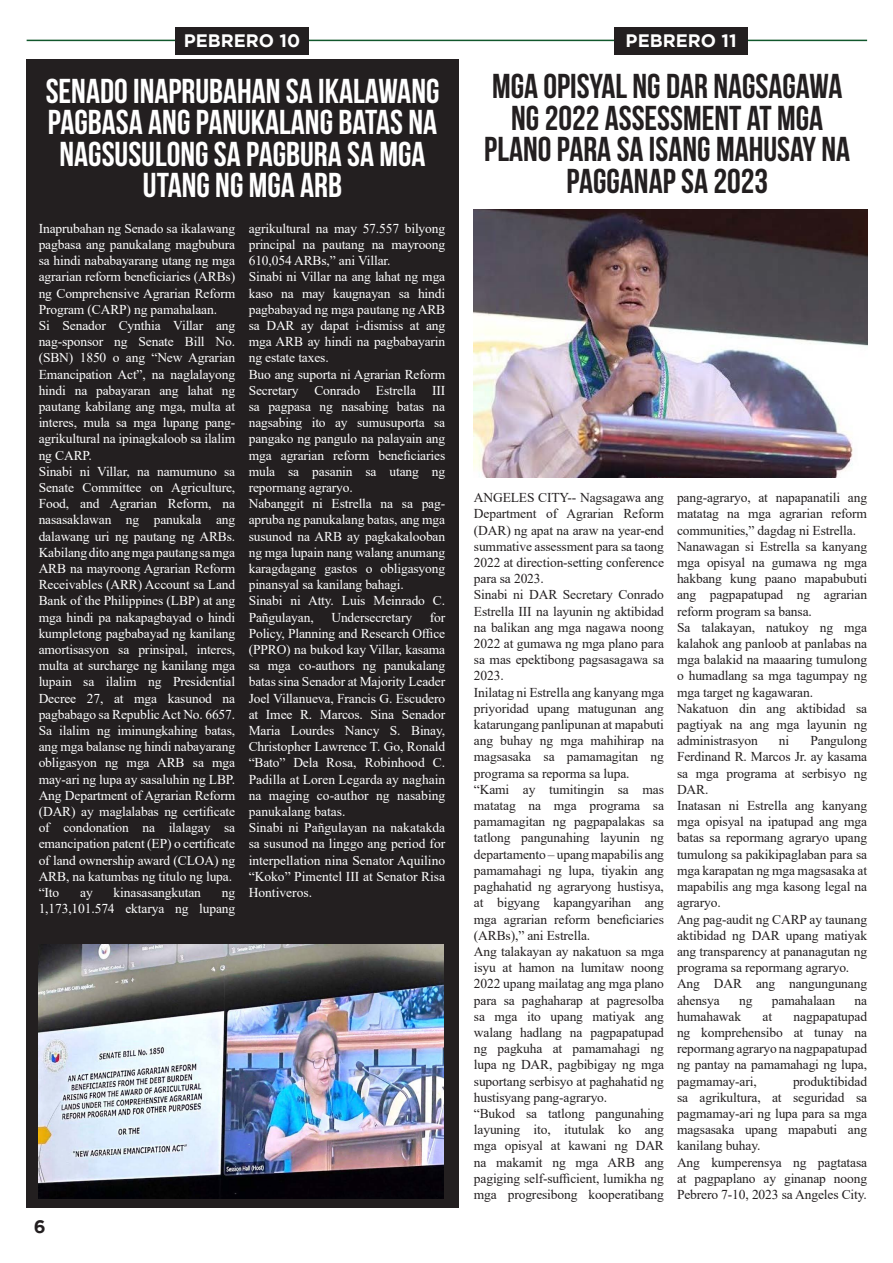
<style>
.page{position:relative;width:893px;height:1263px;background:#fff}
.page>*{position:absolute;margin:0;border:0;box-sizing:border-box;transform-origin:0 0}
.t1{font:700 34.5px/31.5px "Bebas Neue";color:#fff;text-align:center}
.t2{font:700 34.5px/31.5px "Bebas Neue";color:#231f20;text-align:center}
.t3{font:700 18px "Gotham";color:#fff}
.t4{font:700 18px "Gotham";color:#231f20}
.t5{font:13.5px/16.2px "Times New Roman";letter-spacing:-.01em;color:#fff;text-align:justify}
.t6{font:13.5px/16.2px "Times New Roman";letter-spacing:-.01em;color:#231f20;text-align:justify}
</style>
<div class="page">
<div style="left:26px;top:60px;width:433px;height:1148px;background:#231f20"></div>
<hr style="left:27px;top:40px;width:840px;height:1px;background:#11572c">
<div style="left:176px;top:27px;width:133px;height:27px;background:#231f20"></div>
<div style="left:614px;top:27px;width:133px;height:27px;background:#231f20"></div>
<img style="left:38px;top:945px;width:406px;height:253px">
<img style="left:474px;top:209px;width:393px;height:268px">
<p class="t3" style="left:184px;top:30px;width:118px">PEBRERO 10</p>
<p class="t3" style="left:626px;top:30px;width:113px">PEBRERO 11</p>
<p class="t1" style="left:46px;top:75px;width:395px">SENADO INAPRUBAHAN SA IKALAWANG<br>PAGBASA ANG PANUKALANG BATAS NA<br>NAGSUSULONG SA PAGBURA SA MGA<br>UTANG NG MGA ARB</p>
<p class="t2" style="left:484px;top:70px;width:367px">MGA OPISYAL NG DAR NAGSAGAWA<br>NG 2022 ASSESSMENT AT MGA<br>PLANO PARA SA ISANG MAHUSAY NA<br>PAGGANAP SA 2023</p>
<p class="t5" style="left:39px;top:220px;width:198px">Inaprubahan ng Senado sa ikalawang pagbasa ang panukalang magbubura sa hindi nababayarang utang ng mga agrarian reform beneficiaries (ARBs) ng Comprehensive Agrarian Reform Program (CARP) ng pamahalaan.</p>
<p class="t5" style="left:39px;top:317px;width:198px">Si Senador Cynthia Villar ang nag-sponsor ng Senate Bill No. (SBN) 1850 o ang “New Agrarian Emancipation Act”, na naglalayong hindi na pabayaran ang lahat ng pautang kabilang ang mga, multa at interes, mula sa mga lupang pang&shy;agrikultural na ipinagkaloob sa ilalim ng CARP.</p>
<p class="t5" style="left:39px;top:463px;width:198px">Sinabi ni Villar, na namumuno sa Senate Committee on Agriculture, Food, and Agrarian Reform, na nasasaklawan ng panukala ang dalawang uri ng pautang ng ARBs.<br>Kabilang dito ang mga pautang sa mga ARB na mayroong Agrarian Reform Receivables (ARR) Account sa Land Bank of the Philippines (LBP) at ang mga hindi pa nakapagbayad o hindi kumpletong pagbabayad ng kanilang amortisasyon sa prinsipal, interes, multa at surcharge ng kanilang mga lupain sa ilalim ng Presidential Decree 27, at mga kasunod na pagbabago sa Republic Act No. 6657.</p>
<p class="t5" style="left:39px;top:722px;width:198px">Sa ilalim ng iminungkahing batas, ang mga balanse ng hindi nabayarang obligasyon ng mga ARB sa mga may-ari ng lupa ay sasaluhin ng LBP.</p>
<p class="t5" style="left:39px;top:787px;width:198px">Ang Department of Agrarian Reform (DAR) ay maglalabas ng certificate of condonation na ilalagay sa emancipation patent (EP) o certificate of land ownership award (CLOA) ng ARB, na katumbas ng titulo ng lupa.</p>
<p class="t5" style="left:39px;top:884px;width:22px">“Ito</p>
<p class="t5" style="left:80px;top:884px;width:14px">ay</p>
<p class="t5" style="left:114px;top:884px;width:89px">kinasasangkutan</p>
<p class="t5" style="left:249px;top:220px;width:198px">agrikultural na may 57.557 bilyong principal na pautang na mayroong 610,054 ARBs,” ani Villar.</p>
<p class="t5" style="left:249px;top:268px;width:198px">Sinabi ni Villar na ang lahat ng mga kaso na may kaugnayan sa hindi pagbabayad ng mga pautang ng ARB sa DAR ay dapat i-dismiss at ang mga ARB ay hindi na pagbabayarin ng estate taxes.</p>
<p class="t5" style="left:249px;top:366px;width:198px">Buo ang suporta ni Agrarian Reform Secretary Conrado Estrella III sa pagpasa ng nasabing batas na nagsabing ito ay sumusuporta sa pangako ng pangulo na palayain ang mga agrarian reform beneficiaries mula sa pasanin sa utang ng repormang agraryo.</p>
<p class="t5" style="left:249px;top:495px;width:198px">Nabanggit ni Estrella na sa pag&shy;apruba ng panukalang batas, ang mga susunod na ARB ay pagkakalooban ng mga lupain nang walang anumang karagdagang gastos o obligasyong pinansyal sa kanilang bahagi.</p>
<p class="t5" style="left:249px;top:592px;width:198px">Sinabi ni Atty. Luis Meinrado C.<br>Pañgulayan,</p>
<p class="t6" style="left:677px;top:489px;width:192px">pang-agraryo, at napapanatili ang matatag na mga agrarian reform communities,” dagdag ni Estrella.</p>
<p class="t6" style="left:677px;top:538px;width:192px">Nanawagan si Estrella sa kanyang mga opisyal na gumawa ng mga hakbang kung paano mapabubuti ang pagpapatupad ng agrarian reform program sa bansa.</p>
<p class="t6" style="left:677px;top:619px;width:192px">Sa talakayan, natukoy ng mga kalahok ang panloob at panlabas na mga balakid na maaaring tumulong o humadlang sa mga tagumpay ng mga target ng kagawaran.</p>
<p class="t6" style="left:677px;top:700px;width:192px">Nakatuon din ang aktibidad sa pagtiyak na ang mga layunin ng administrasyon</p>
<p class="t6" style="left:474px;top:489px;width:192px">ANGELES CITY-- Nagsagawa ang Department of Agrarian Reform (DAR) ng apat na araw na year-end summative assessment para sa taong 2022 at direction-setting conference para sa 2023.</p>
<p class="t6" style="left:474px;top:586px;width:192px">Sinabi ni DAR Secretary Conrado Estrella III na layunin ng aktibidad na balikan ang mga nagawa noong 2022 at gumawa ng mga plano para sa mas epektibong pagsasagawa sa 2023.</p>
<p class="t6" style="left:474px;top:684px;width:192px">Inilatag ni Estrella ang kanyang mga priyoridad upang matugunan ang katarungang panlipunan at mapabuti ang buhay ng mga mahihirap na magsasaka sa pamamagitan ng programa sa reporma sa lupa.</p>
<p class="t6" style="left:474px;top:781px;width:192px">“Kami ay tumitingin sa mas matatag na mga programa sa pamamagitan ng pagpapalakas sa tatlong pangunahing layunin ng departamento – upang mapabilis ang pamamahagi ng lupa, tiyakin ang paghahatid ng agraryong hustisya, at bigyang kapangyarihan ang mga agrarian reform beneficiaries (ARBs),” ani Estrella.</p>
<p class="t6" style="left:474px;top:943px;width:192px">Ang talakayan ay nakatuon sa mga isyu at hamon na lumitaw noong 2022 upang mailatag ang mga plano para sa paghaharap at pagresolba sa mga ito upang matiyak ang walang hadlang na pagpapatupad ng pagkuha at pamamahagi ng lupa ng DAR, pagbibigay ng mga suportang serbisyo at paghahatid ng hustisyang pang-agraryo.</p>
<p class="t6" style="left:474px;top:1105px;width:192px">“Bukod sa tatlong pangunahing layuning ito, itutulak ko ang mga opisyal at kawani ng DAR na makamit ng mga ARB ang pagiging self-sufficient, lumikha ng mga progresibong kooperatibang</p>
<p class="t5" style="left:331px;top:609px;width:82px">Undersecretary</p>
<p class="t5" style="left:249px;top:609px;width:198px;text-indent:181px">for Policy, Planning and Research Office (PPRO) na bukod kay Villar, kasama sa mga co-authors ng panukalang batas sina Senador at Majority Leader Joel Villanueva, Francis G. Escudero at Imee R. Marcos. Sina Senador Maria Lourdes Nancy S. Binay, Christopher Lawrence T. Go, Ronald “Bato” Dela Rosa, Robinhood C.<br>Padilla at Loren Legarda ay naghain na maging co-author ng nasabing panukalang batas.</p>
<p class="t5" style="left:249px;top:819px;width:198px">Sinabi ni Pañgulayan na nakatakda sa susunod na linggo ang period for interpellation nina Senator Aquilino “Koko” Pimentel III at Senator Risa Hontiveros.</p>
<p class="t6" style="left:677px;top:732px;width:192px;text-indent:133px">Pangulong Ferdinand R. Marcos Jr. ay kasama sa mga programa at serbisyo ng DAR.</p>
<p class="t6" style="left:677px;top:797px;width:192px">Inatasan ni Estrella ang kanyang mga opisyal na ipatupad ang mga batas sa repormang agraryo upang tumulong sa pakikipaglaban para sa mga karapatan ng mga magsasaka at mapabilis ang mga kasong legal na agraryo.</p>
<p class="t6" style="left:677px;top:910px;width:192px">Ang pag-audit ng CARP ay taunang aktibidad ng DAR upang matiyak ang transparency at pananagutan ng programa sa repormang agraryo.</p>
<p class="t6" style="left:677px;top:975px;width:192px">Ang DAR ang nangungunang ahensya</p>
<p class="t6" style="left:779px;top:732px;width:12px">ni</p>
<p class="t5" style="left:39px;top:884px;width:198px;text-align:right">ng<br>1,173,101.574 ektarya ng lupang</p>
<p class="t6" style="left:739px;top:991px;width:15px">ng</p>
<p class="t6" style="left:772px;top:991px;width:65px">pamahalaan</p>
<p class="t6" style="left:854px;top:991px;width:14px">na</p>
<p class="t6" style="left:677px;top:1008px;width:66px">humahawak</p>
<p class="t6" style="left:763px;top:1008px;width:11px">at</p>
<p class="t6" style="left:677px;top:1008px;width:192px;text-indent:117px">nagpapatupad ng komprehensibo at tunay na repormang agraryo na nagpapatupad ng pantay na pamamahagi ng lupa, pagmamay-ari,</p>
<p class="t6" style="left:677px;top:1072px;width:192px;text-indent:116px">produktibidad sa agrikultura, at seguridad sa pagmamay-ari ng lupa para sa mga magsasaka upang mapabuti ang kanilang buhay.</p>
<p class="t6" style="left:677px;top:1153px;width:192px">Ang kumperensya ng pagtatasa at pagpaplano ay ginanap noong Pebrero 7-10, 2023 sa Angeles City.</p>
<h2 class="t4" style="left:34px;top:1216px;width:13px">6</h2>
</div>
